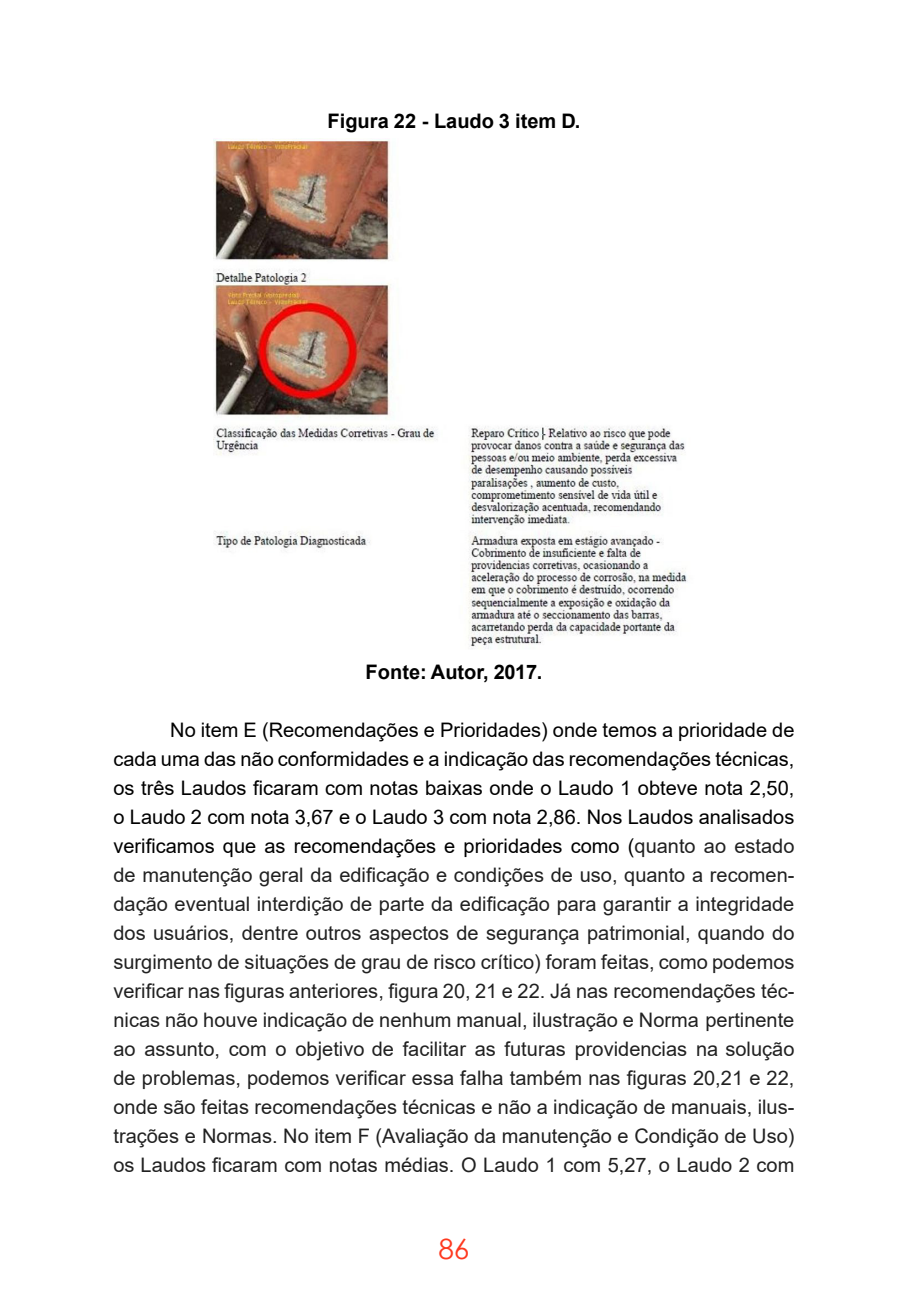
<style>
.page{position:relative;width:908px;height:1304px;background:#fff}
.page>*{position:absolute;margin:0;border:0;box-sizing:border-box;transform-origin:0 0}
.t1{font:28px "Century Gothic";color:#fe391f}
.t2{font:20px/29px "Arial";color:#212121;text-align:justify}
.t3{font:700 20px "Arial";color:#000}
.s1{color:#000}
</style>
<div class="page">
<img style="left:213px;top:139px;width:475px;height:510px">
<p class="t3" style="left:327px;top:107px;width:254px">Figura 22 - Laudo 3 item D.</p>
<p class="t3" style="left:365px;top:658px;width:178px">Fonte: Autor, 2017.</p>
<p class="t2" style="left:113px;top:715px;width:682px;text-indent:57px"><span class="s1">No item E (Recomendações e Prioridades) onde temos a prioridade de cada uma das não conformidades e a indicação das recomendações técnicas, os três Laudos ficaram com notas baixas onde o Laudo 1 obteve nota 2,50, o Laudo 2 com nota 3,67 e o Laudo 3 com nota 2,86. Nos Laudos analisados verificamos que as recomendações e prioridades como (</span>quanto ao estado de manutenção geral da edificação e condições de uso, quanto a recomen&shy;dação eventual interdição de parte da edificação para garantir a integridade dos usuários, dentre outros aspectos de segurança patrimonial, quando do surgimento de situações de grau de risco crítico) foram feitas, como podemos verificar nas figuras anteriores, figura 20, 21 e 22. Já nas recomendações téc&shy;nicas não houve indicação de nenhum manual, ilustração e Norma pertinente ao assunto, com o objetivo de facilitar as futuras providencias na solução de problemas, podemos verificar essa falha também nas figuras 20,21 e 22, onde são feitas recomendações técnicas e não a indicação de manuais, ilus&shy;trações e Normas. No item F (Avaliação da manutenção e Condição de Uso) os Laudos ficaram com notas médias. O Laudo 1 com 5,27, o Laudo 2 com</p>
<h1 class="t1" style="left:438px;top:1229px;width:33px">86</h1>
</div>
